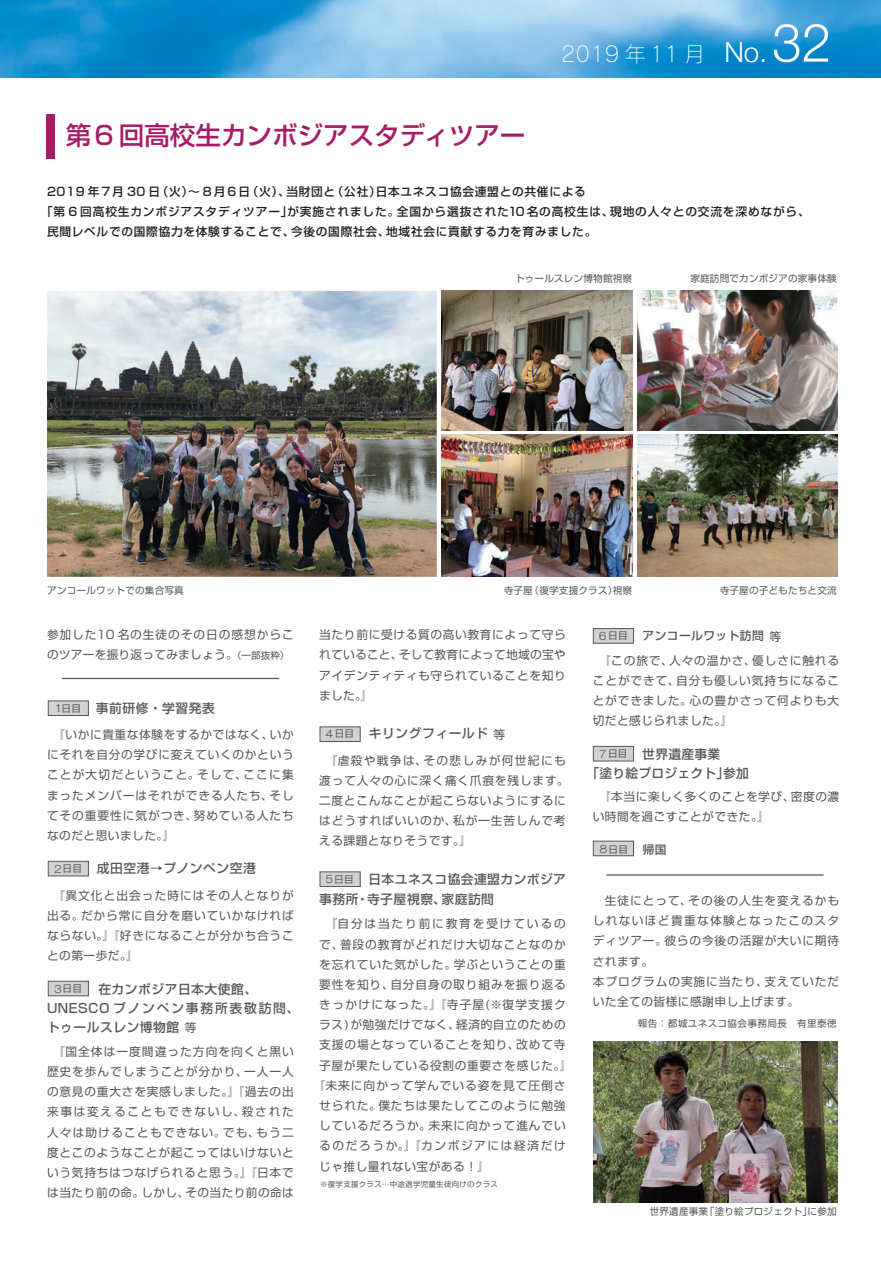
<style>
.page{position:relative;width:881px;height:1263px;background:#fff}
.page>*{position:absolute;margin:0;border:0;box-sizing:border-box;transform-origin:0 0}
.t1{font:500 25.5px "Shin Go Pro";color:#a61c66}
.t2{font:21.3px "Rodin CID L";color:#fff}
.t3{font:500 12.75px/19.2px "Shin Go Pro";letter-spacing:.04em;color:#57585a}
.t4{font:500 12.75px/19.6px "Shin Go Pro";letter-spacing:.02em;color:#57585a}
.t5{font:11.7px/20.2px "Shin Go Pro";letter-spacing:.07em;color:#57585a;text-align:justify}
.t6{font:500 11.7px "Shin Go Pro";letter-spacing:.06em;color:#231f20}
.t7{font:11.7px/20.2px "Shin Go Pro";letter-spacing:.045em;color:#57585a}
.t8{font:11.7px/20.2px "Shin Go Pro";letter-spacing:.05em;color:#57585a}
.t9{font:11.7px "Shin Go Pro";letter-spacing:.12em;color:#57585a}
.t10{font:11.7px "Shin Go Pro";letter-spacing:.135em;color:#57585a}
.t11{font:11.7px "Shin Go Pro";letter-spacing:.155em;color:#57585a}
.t12{font:11.7px "Shin Go Pro";letter-spacing:.04em;color:#57585a}
.t13{font:500 11.7px "Shin Go Pro";color:#57585a}
.t14{font:9.6px "Shin Go Pro";letter-spacing:.02em;color:#57585a}
.t15{font:9.6px "Shin Go Pro";letter-spacing:.04em;color:#57585a}
.t16{font:7.5px "Shin Go Pro";letter-spacing:.04em;color:#57585a}
.s1{font-family:"Helvetica Neue";font-weight:300;font-size:27.6px}
.s2{font-family:"Helvetica Neue";font-weight:300;font-size:53.1px}
.s3{font-size:9.6px}
.s4{font-family:"Helvetica";font-weight:400;font-stretch:condensed;font-size:11.7px}
.s5{font-weight:400;font-size:9.6px}
.s6{font-family:"Helvetica Neue";font-weight:300;font-stretch:expanded;font-size:11.7px}
.s7{font-weight:400;font-size:11.7px}
.s8{font-weight:500}
</style>
<div class="page">
<img style="left:0;top:0;width:880px;height:77px">
<div style="left:593px;top:746px;width:40px;height:15px;background:#d1d2d4"></div>
<div style="left:592px;top:746px;width:41px;height:15px;border:1px solid #57585a"></div>
<div style="left:593px;top:629px;width:40px;height:14px;background:#d1d2d4"></div>
<div style="left:592px;top:628px;width:41px;height:15px;border:1px solid #57585a"></div>
<div style="left:593px;top:841px;width:40px;height:15px;background:#d1d2d4"></div>
<div style="left:592px;top:841px;width:41px;height:15px;border:1px solid #57585a"></div>
<div style="left:320px;top:872px;width:40px;height:14px;background:#d1d2d4"></div>
<div style="left:319px;top:871px;width:41px;height:16px;border:1px solid #57585a"></div>
<div style="left:48px;top:701px;width:40px;height:14px;background:#d1d2d4"></div>
<div style="left:48px;top:701px;width:41px;height:15px;border:1px solid #57585a"></div>
<div style="left:48px;top:861px;width:40px;height:15px;background:#d1d2d4"></div>
<div style="left:48px;top:861px;width:41px;height:15px;border:1px solid #57585a"></div>
<div style="left:48px;top:981px;width:40px;height:15px;background:#d1d2d4"></div>
<div style="left:48px;top:981px;width:41px;height:15px;border:1px solid #57585a"></div>
<div style="left:320px;top:727px;width:40px;height:14px;background:#d1d2d4"></div>
<div style="left:319px;top:726px;width:41px;height:16px;border:1px solid #57585a"></div>
<div style="left:46px;top:114px;width:9px;height:44px;background:#a61c66"></div>
<img style="left:47px;top:291px;width:389px;height:286px">
<img style="left:441px;top:434px;width:191px;height:143px">
<img style="left:441px;top:291px;width:191px;height:139px">
<img style="left:637px;top:434px;width:200px;height:143px">
<img style="left:637px;top:291px;width:200px;height:139px">
<img style="left:593px;top:1041px;width:243px;height:161px">
<hr style="left:62px;top:678px;width:217px;height:1px;background:#57585a">
<hr style="left:606px;top:874px;width:217px;height:2px;background:#57585a">
<h1 class="t1" style="left:66px;top:115px;width:461px">第6 回高校生カンボジアスタディツアー</h1>
<h2 class="t2" style="left:560px;top:40px;width:272px">2019 年 11 月 <span class="s1">No.</span><span class="s2">32</span></h2>
<p class="t6" style="left:47px;top:181px;width:540px">2019 年 7月 30 日（火）～ 8 月 6日（火）、当財団と（公社）日本ユネスコ協会連盟との共催による</p>
<p class="t6" style="left:41px;top:202px;width:769px">「第 6 回高校生カンボジアスタディツアー」が実施されました。全国から選抜された10名の高校生は、現地の人々との交流を深めながら、</p>
<p class="t6" style="left:47px;top:222px;width:550px">民間レベルでの国際協力を体験することで、今後の国際社会、地域社会に貢献する力を育みました。</p>
<p class="t14" style="left:515px;top:271px;width:118px">トゥールスレン博物館視察</p>
<p class="t14" style="left:690px;top:271px;width:148px">家庭訪問でカンボジアの家事体験</p>
<p class="t14" style="left:47px;top:582px;width:138px">アンコールワットでの集合写真</p>
<p class="t8" style="left:47px;top:623px;width:248px">参加した10 名の生徒のその日の感想からこのツアーを振り返ってみましょう。<span class="s3">（一部抜粋）</span></p>
<p class="t3" style="left:56px;top:697px;width:160px"><span class="s4">1</span><span class="s5">日目</span> 事前研修・学習発表</p>
<p class="t5" style="left:47px;top:723px;width:248px">　『いかに貴重な体験をするかではなく、いかにそれを自分の学びに変えていくのかということが大切だということ。そして、ここに集まったメンバーはそれができる人たち、そしてその重要性に気がつき、努めている人たちなのだと思いました。』</p>
<p class="t3" style="left:54px;top:857px;width:203px"><span class="s6">2</span><span class="s5">日目</span> 成田空港→プノンペン空港</p>
<p class="t5" style="left:47px;top:884px;width:248px">　『異文化と出会った時にはその人となりが出る。だから常に自分を磨いていかなければならない。』『好きになることが分かち合うことの第一歩だ。』</p>
<p class="t14" style="left:54px;top:981px;width:30px"><span class="s6">3</span>日目</p>
<p class="t3" style="left:47px;top:977px;width:254px;text-indent:51px">在カンボジア日本大使館、<br>UNESCO プノンペン事務所表敬訪問、トゥールスレン博物館<span class="s7">等</span></p>
<p class="t5" style="left:47px;top:1040px;width:248px">　『国全体は一度間違った方向を向くと黒い歴史を歩んでしまうことが分かり、一人一人の意見の重大さを実感しました。』『過去の出来事は変えることもできないし、殺された人々は助けることもできない。でも、もう二度とこのようなことが起こってはいけないという気持ちはつなげられると思う。』『日本では当たり前の命。しかし、その当たり前の命は</p>
<p class="t14" style="left:503px;top:582px;width:130px">寺子屋（復学支援クラス）視察</p>
<p class="t14" style="left:719px;top:582px;width:118px">寺子屋の子どもたちと交流</p>
<p class="t5" style="left:319px;top:623px;width:248px">当たり前に受ける質の高い教育によって守られていること、そして教育によって地域の宝やアイデンティティも守られていることを知りました。』</p>
<p class="t3" style="left:325px;top:722px;width:181px"><span class="s6">4</span><span class="s5">日目</span> キリングフィールド<span class="s7">等</span></p>
<p class="t5" style="left:319px;top:749px;width:251px;text-align:left">　『虐殺や戦争は、その悲しみが何世紀にも渡って人々の心に深く痛く爪痕を残します。二度とこんなことが起こらないようにするにはどうすればいいのか、私が一生苦しんで考える課題となりそうです。』</p>
<p class="t3" style="left:319px;top:868px;width:248px;line-height:19.6px;text-indent:6px"><span class="s6">5</span><span class="s5">日目</span> 日本ユネスコ協会連盟カンボジア事務所・寺子屋視察、家庭訪問</p>
<p class="t11" style="left:319px;top:914px;width:248px">　『自分は当たり前に教育を受けているの</p>
<p class="t5" style="left:319px;top:932px;width:248px">で、普段の教育がどれだけ大切なことなのか</p>
<p class="t5" style="left:319px;top:953px;width:248px">を忘れていた気がした。学ぶということの重</p>
<p class="t5" style="left:319px;top:973px;width:248px">要性を知り、自分自身の取り組みを振り返る</p>
<p class="t9" style="left:319px;top:995px;width:248px">きっかけになった。』『寺子屋(※復学支援ク</p>
<p class="t7" style="left:319px;top:1013px;width:248px">ラス)が勉強だけでなく、経済的自立のための</p>
<p class="t5" style="left:319px;top:1033px;width:248px">支援の場となっていることを知り、改めて寺</p>
<p class="t5" style="left:319px;top:1054px;width:254px">子屋が果たしている役割の重要さを感じた。』</p>
<p class="t5" style="left:313px;top:1074px;width:254px">『未来に向かって学んでいる姿を見て圧倒さ</p>
<p class="t5" style="left:319px;top:1094px;width:248px">せられた。僕たちは果たしてこのように勉強</p>
<p class="t5" style="left:319px;top:1114px;width:248px">しているだろうか。未来に向かって進んでい</p>
<p class="t10" style="left:319px;top:1136px;width:248px">るのだろうか。』『カンボジアには経済だけ</p>
<p class="t12" style="left:319px;top:1156px;width:171px">じゃ推し量れない宝がある！』</p>
<p class="t16" style="left:320px;top:1178px;width:179px">※復学支援クラス…中途退学児童生徒向けのクラス</p>
<p class="t5" style="left:592px;top:622px;width:248px;line-height:24.5px;text-indent:50px"><span class="s8">アンコールワット訪問</span>等<br>　『この旅で、人々の温かさ、優しさに触れる</p>
<p class="t5" style="left:592px;top:669px;width:248px">ことができて、自分も優しい気持ちになることができました。心の豊かさって何よりも大切だと感じられました。』</p>
<p class="t4" style="left:586px;top:742px;width:164px;text-indent:13px"><span class="s6">7</span><span class="s5">日目</span> 世界遺産事業<br>「塗り絵プロジェクト」参加</p>
<p class="t7" style="left:592px;top:785px;width:248px">　『本当に楽しく多くのことを学び、密度の濃い時間を過ごすことができた。』</p>
<p class="t14" style="left:599px;top:841px;width:30px"><span class="s6">8</span>日目</p>
<p class="t13" style="left:642px;top:840px;width:25px">帰国</p>
<p class="t5" style="left:592px;top:889px;width:248px;text-align:left">　生徒にとって、その後の人生を変えるかもしれないほど貴重な体験となったこのスタディツアー。彼らの今後の活躍が大いに期待されます。<br>本プログラムの実施に当たり、支えていただいた全ての皆様に感謝申し上げます。</p>
<p class="t15" style="left:637px;top:1015px;width:200px">報告：都城ユネスコ協会事務局長　有里泰徳</p>
<p class="t14" style="left:598px;top:628px;width:30px"><span class="s6">6</span>日目</p>
<p class="t14" style="left:649px;top:1204px;width:188px">世界遺産事業「塗り絵プロジェクト」に参加</p>
</div>
